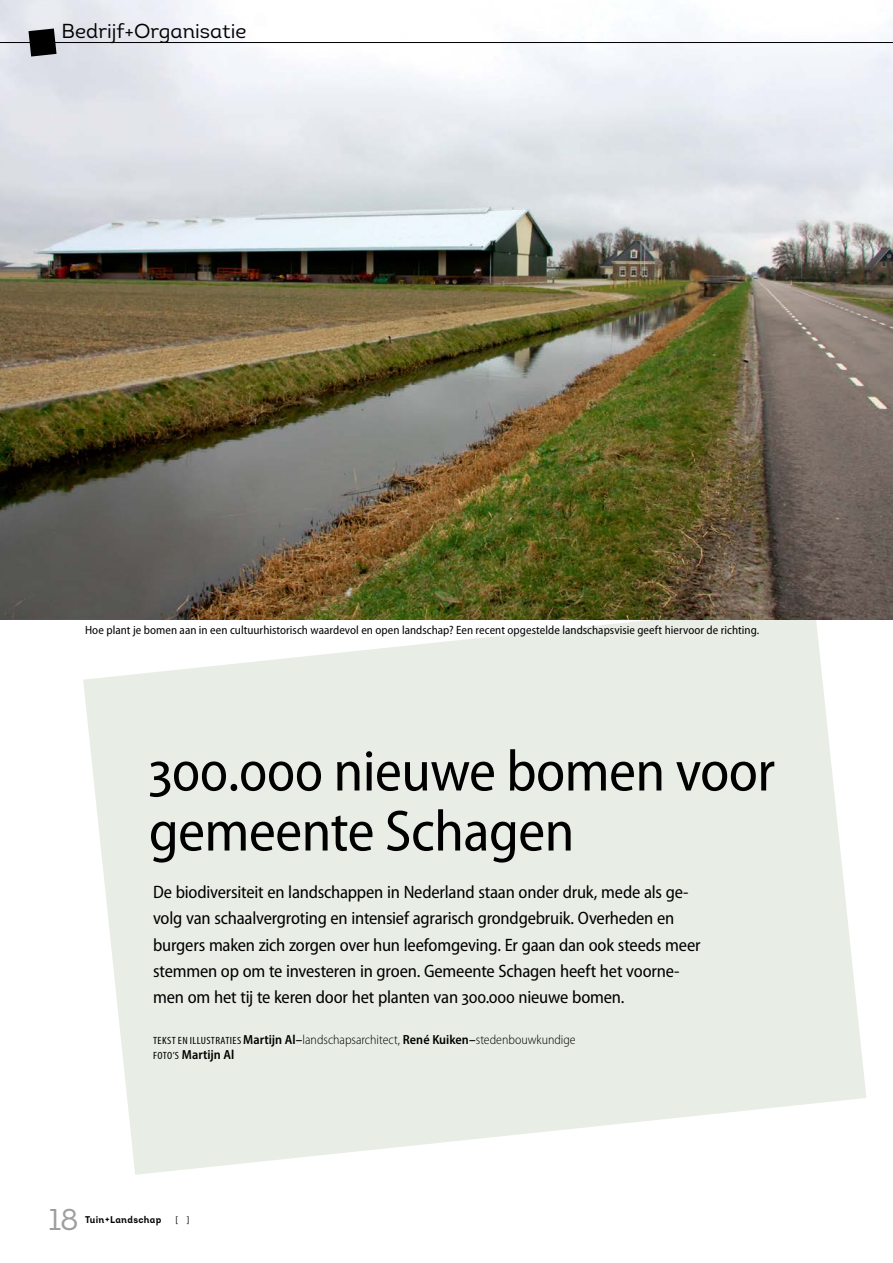
<style>
.page{position:relative;width:893px;height:1263px;background:#fff}
.page>*{position:absolute;margin:0;border:0;box-sizing:border-box;transform-origin:0 0}
.t1{font:semi-condensed 58.5px/60px "Myriad Pro";letter-spacing:-.01em;color:#000}
.t2{font:30px "Intro Regular Alt";color:#9d9e9e}
.t3{font:20.25px "Intro Regular Alt";color:#000}
.t4{font:semi-condensed 18px/26.2px "Myriad Pro";letter-spacing:-.015em;color:#000}
.t5{font:300 semi-condensed 13.2px/15px "Myriad Pro";color:#000}
.t6{font:semi-condensed 12px "Myriad Pro";letter-spacing:.005em;color:#000}
.t7{font:9.75px "Intro Bold Alt";letter-spacing:.03em;color:#000;scale:.95 1}
.t8{font:9.75px "Myriad Pro";color:#000;scale:.95 1}
.s1{font-weight:400;font-stretch:condensed;font-size:10.5px}
.s2{font-weight:600}
</style>
<div class="page">
<svg style="left:83px;top:620px;width:783px;height:555px;fill:#e8eee5"></svg>
<img style="left:0;top:0;width:893px;height:620px">
<hr style="left:0;top:42px;width:893px;height:1px;background:#000">
<svg style="left:29px;top:29px;width:28px;height:28px"></svg>
<p class="t3" style="left:62px;top:18px;width:186px">Bedrijf+Organisatie</p>
<p class="t6" style="left:85px;top:623px;width:676px">Hoe plant je bomen aan in een cultuurhistorisch waardevol en open landschap? Een recent opgestelde landschapsvisie geeft hiervoor de richting.</p>
<h1 class="t1" style="left:149px;top:742px;width:628px">300.000 nieuwe bomen voor gemeente Schagen</h1>
<p class="t4" style="left:153px;top:879px;width:549px">De biodiversiteit en landschappen in Nederland staan onder druk, mede als ge&shy;volg van schaalvergroting en intensief agrarisch grondgebruik. Overheden en burgers maken zich zorgen over hun leefomgeving. Er gaan dan ook steeds meer stemmen op om te investeren in groen. Gemeente Schagen heeft het voorne&shy;men om het tij te keren door het planten van 300.000 nieuwe bomen.</p>
<p class="t5" style="left:153px;top:1032px;width:424px"><span class="s1">TEKST EN ILLUSTRATIES</span> <span class="s2">Martijn Al–</span>landschapsarchitect, <span class="s2">René Kuiken–</span>stedenbouwkundige<br><span class="s1">FOTO’S</span> <span class="s2">Martijn Al</span></p>
<h2 class="t2" style="left:48px;top:1201px;width:32px">18</h2>
<p class="t7" style="left:85px;top:1213px;width:82px">Tuin+Landschap</p>
<p class="t8" style="left:176px;top:1214px;width:16px">[ ]</p>
</div>
